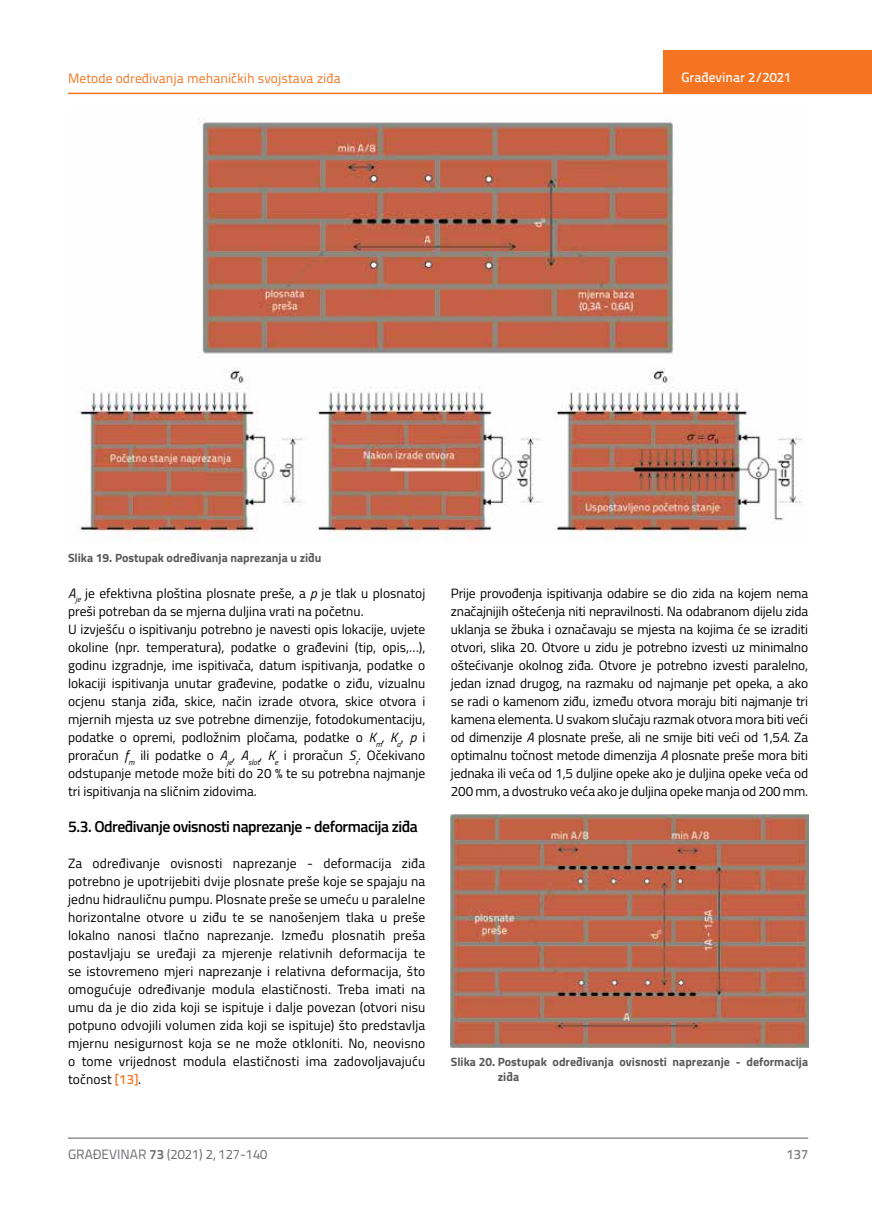
<style>
.page{position:relative;width:872px;height:1212px;background:#fff}
.page>*{position:absolute;margin:0;border:0;box-sizing:border-box;transform-origin:0 0}
.t1{font:600 15.75px "Titillium";letter-spacing:-.03em;color:#000}
.t2{font:13.5px/18px "Titillium";color:#000;text-align:justify}
.t3{font:13.5px "Titillium Text 22 L";color:#f47421}
.t4{font:13.5px "Titillium Text 22 L";color:#6d6e71}
.t5{font:500 13.5px "Titillium Text 22 L";color:#fff}
.t6{font:500 13.5px "Titillium Text 22 L";color:#797a7d}
.t7{font:700 12px/15px "Titillium";color:#58595b}
.s1{font-style:italic}
.s2{font-family:"Titillium Text 22 L";font-weight:500;color:#f47421}
.s3{font-weight:700}
</style>
<div class="page">
<hr style="left:68px;top:93px;width:804px;height:1px;background:#f47421">
<div style="left:663px;top:50px;width:209px;height:44px;background:#f47421"></div>
<hr style="left:68px;top:1138px;width:740px;height:1px;background:#58595b">
<img style="left:78px;top:119px;width:724px;height:422px">
<img style="left:451px;top:814px;width:357px;height:233px">
<p class="t3" style="left:68px;top:68px;width:274px">Metode određivanja mehaničkih svojstava ziđa</p>
<p class="t5" style="left:681px;top:67px;width:111px">Građevinar 2/2021</p>
<p class="t7" style="left:68px;top:550px;width:255px">Slika 19. Postupak određivanja naprezanja u ziđu</p>
<p class="t2" style="left:68px;top:583px;width:359px;text-align:left"><span class="s1">A</span><sub>je</sub> je efektivna ploština plosnate preše, a <span class="s1">p</span> je tlak u plosnatoj preši potreban da se mjerna duljina vrati na početnu.<br>U izvješću o ispitivanju potrebno je navesti opis lokacije, uvjete okoline (npr. temperatura), podatke o građevini (tip, opis,…), godinu izgradnje, ime ispitivača, datum ispitivanja, podatke o lokaciji ispitivanja unutar građevine, podatke o ziđu, vizualnu ocjenu stanja ziđa, skice, način izrade otvora, skice otvora i mjernih mjesta uz sve potrebne dimenzije, fotodokumentaciju, podatke o opremi, podložnim pločama, podatke o <span class="s1">K</span><sub>m</sub><span class="s1">, K</span><sub>a</sub>, <span class="s1">p</span> i proračun <span class="s1">f</span><sub>m</sub> ili podatke o <span class="s1">A</span><sub>je</sub><span class="s1">, A</span><sub>slot</sub><span class="s1">, K</span><sub>e</sub> i proračun <span class="s1">S</span><sub>r</sub>. Očekivano odstupanje metode može biti do 20 % te su potrebna najmanje tri ispitivanja na sličnim zidovima.</p>
<p class="t1" style="left:68px;top:815px;width:351px">5.3. Određivanje ovisnosti naprezanje - deformacija ziđa</p>
<p class="t2" style="left:68px;top:854px;width:359px">Za određivanje ovisnosti naprezanje - deformacija ziđa potrebno je upotrijebiti dvije plosnate preše koje se spajaju na jednu hidrauličnu pumpu. Plosnate preše se umeću u paralelne horizontalne otvore u ziđu te se nanošenjem tlaka u preše lokalno nanosi tlačno naprezanje. Između plosnatih preša postavljaju se uređaji za mjerenje relativnih deformacija te se istovremeno mjeri naprezanje i relativna deformacija, što omogućuje određivanje modula elastičnosti. Treba imati na umu da je dio zida koji se ispituje i dalje povezan (otvori nisu potpuno odvojili volumen zida koji se ispituje) što predstavlja mjernu nesigurnost koja se ne može otkloniti. No, neovisno o tome vrijednost modula elastičnosti ima zadovoljavajuću točnost <span class="s2">[13]</span>.</p>
<p class="t2" style="left:451px;top:583px;width:359px">Prije provođenja ispitivanja odabire se dio zida na kojem nema značajnijih oštećenja niti nepravilnosti. Na odabranom dijelu zida uklanja se žbuka i označavaju se mjesta na kojima će se izraditi otvori, slika 20. Otvore u zidu je potrebno izvesti uz minimalno oštećivanje okolnog ziđa. Otvore je potrebno izvesti paralelno, jedan iznad drugog, na razmaku od najmanje pet opeka, a ako se radi o kamenom ziđu, između otvora moraju biti najmanje tri kamena elementa. U svakom slučaju razmak otvora mora biti veći od dimenzije <span class="s1">A</span> plosnate preše, ali ne smije biti veći od 1,5<span class="s1">A</span>. Za optimalnu točnost metode dimenzija <span class="s1">A</span> plosnate preše mora biti jednaka ili veća od 1,5 duljine opeke ako je duljina opeke veća od 200 mm, a dvostruko veća ako je duljina opeke manja od 200 mm.</p>
<p class="t7" style="left:498px;top:1054px;width:312px;text-indent:-47px">Slika 20. Postupak određivanja ovisnosti naprezanje - deformacija ziđa</p>
<p class="t4" style="left:68px;top:1144px;width:201px">GRAĐEVINAR <span class="s3">73</span> (2021) 2, 127-140</p>
<p class="t6" style="left:786px;top:1144px;width:23px">137</p>
</div>
